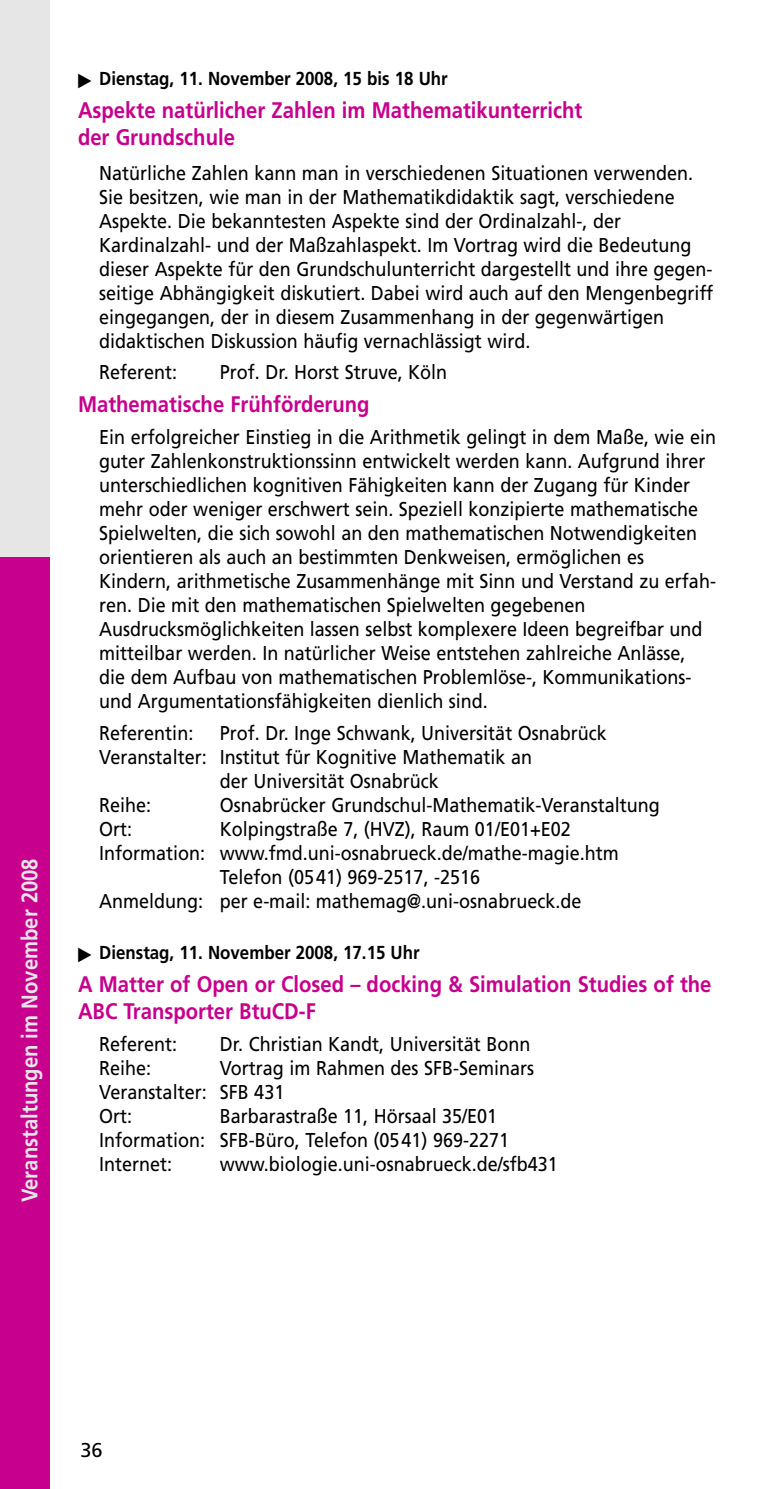
<style>
.page{position:relative;width:780px;height:1489px;background:#fff}
.page>*{position:absolute;margin:0;border:0;box-sizing:border-box;transform-origin:0 0}
.t1{font:700 22.5px/27.5px "Frutiger";color:#c7008d;scale:.9 1}
.t2{font:700 22.5px "Frutiger";color:#e6e6e6;scale:.9 1}
.t3{font:20px/24px "Frutiger";color:#000;scale:.9 1}
.t4{font:20px "Frutiger";color:#000}
.t5{font:700 18.75px "Frutiger";color:#000;scale:.9 1}
.s1{font-family:"Universal Newswith Comm Pi";font-weight:400;font-size:15px}
</style>
<div class="page">
<div style="left:0;top:0;width:50px;height:1488px;background:#e6e6e6"></div>
<div style="left:0;top:557px;width:50px;height:931px;background:#c7008d"></div>
<p class="t2" style="left:21px;top:1202px;width:383px;rotate:-90deg">Veranstaltungen im November 2008</p>
<p class="t5" style="left:78px;top:71px;width:412px"><span class="s1">-</span> Dienstag, 11. November 2008, 15 bis 18 Uhr</p>
<p class="t1" style="left:78px;top:98px;width:562px">Aspekte natürlicher Zahlen im Mathematikunterricht der Grundschule</p>
<p class="t3" style="left:99px;top:162px;width:683px">Natürliche Zahlen kann man in verschiedenen Situationen verwenden.<br>Sie besitzen, wie man in der Mathematikdidaktik sagt, verschiedene Aspekte. Die bekanntesten Aspekte sind der Ordinalzahl-, der Kardinalzahl- und der Maßzahlaspekt. Im Vortrag wird die Bedeutung dieser Aspekte für den Grundschulunterricht dargestellt und ihre gegen&shy;seitige Abhängigkeit diskutiert. Dabei wird auch auf den Mengenbegriff eingegangen, der in diesem Zusammenhang in der gegenwärtigen didaktischen Diskussion häufig vernachlässigt wird.</p>
<p class="t3" style="left:99px;top:362px;width:88px">Referent:</p>
<p class="t3" style="left:220px;top:362px;width:254px">Prof. Dr. Horst Struve, Köln</p>
<p class="t1" style="left:78px;top:392px;width:325px">Mathematische Frühförderung</p>
<p class="t3" style="left:99px;top:427px;width:686px">Ein erfolgreicher Einstieg in die Arithmetik gelingt in dem Maße, wie ein guter Zahlenkonstruktionssinn entwickelt werden kann. Aufgrund ihrer unterschiedlichen kognitiven Fähigkeiten kann der Zugang für Kinder mehr oder weniger erschwert sein. Speziell konzipierte mathematische Spielwelten, die sich sowohl an den mathematischen Notwendigkeiten orientieren als auch an bestimmten Denkweisen, ermöglichen es Kindern, arithmetische Zusammenhänge mit Sinn und Verstand zu erfah&shy;ren. Die mit den mathematischen Spielwelten gegebenen Ausdrucksmöglichkeiten lassen selbst komplexere Ideen begreifbar und mitteilbar werden. In natürlicher Weise entstehen zahlreiche Anlässe, die dem Aufbau von mathematischen Problemlöse-, Kommunikations&shy;und Argumentationsfähigkeiten dienlich sind.</p>
<p class="t3" style="left:99px;top:722px;width:106px">Referentin:</p>
<p class="t3" style="left:220px;top:722px;width:431px">Prof. Dr. Inge Schwank, Universität Osnabrück</p>
<p class="t3" style="left:99px;top:746px;width:482px">Veranstalter: Institut für Kognitive Mathematik an</p>
<p class="t3" style="left:220px;top:770px;width:245px">der Universität Osnabrück</p>
<p class="t3" style="left:99px;top:794px;width:59px">Reihe:</p>
<p class="t3" style="left:220px;top:794px;width:490px">Osnabrücker Grundschul-Mathematik-Veranstaltung</p>
<p class="t3" style="left:99px;top:818px;width:38px">Ort:</p>
<p class="t3" style="left:220px;top:818px;width:391px">Kolpingstraße 7, (HVZ), Raum 01/E01+E02</p>
<p class="t3" style="left:99px;top:842px;width:579px">Information: www.fmd.uni-osnabrueck.de/mathe-magie.htm</p>
<p class="t3" style="left:220px;top:866px;width:291px">Telefon (0541) 969-2517, -2516</p>
<p class="t3" style="left:99px;top:890px;width:537px">Anmeldung: per e-mail: mathemag@.uni-osnabrueck.de</p>
<p class="t5" style="left:78px;top:945px;width:381px"><span class="s1">-</span> Dienstag, 11. November 2008, 17.15 Uhr</p>
<p class="t1" style="left:78px;top:972px;width:705px">A Matter of Open or Closed – docking &amp; Simulation Studies of the<br>ABC Transporter BtuCD-F</p>
<p class="t3" style="left:99px;top:1033px;width:88px">Referent:</p>
<p class="t3" style="left:220px;top:1033px;width:346px">Dr. Christian Kandt, Universität Bonn</p>
<p class="t3" style="left:99px;top:1057px;width:59px">Reihe:</p>
<p class="t3" style="left:99px;top:1057px;width:484px;text-indent:120px">Vortrag im Rahmen des SFB-Seminars<br>Veranstalter: SFB 431<br>Ort:</p>
<p class="t3" style="left:99px;top:1105px;width:457px;text-indent:120px">Barbarastraße 11, Hörsaal 35/E01<br>Information: SFB-Büro, Telefon (0541) 969-2271<br>Internet:</p>
<p class="t3" style="left:220px;top:1153px;width:377px">www.biologie.uni-osnabrueck.de/sfb431</p>
<p class="t4" style="left:80px;top:1442px;width:24px">36</p>
</div>
